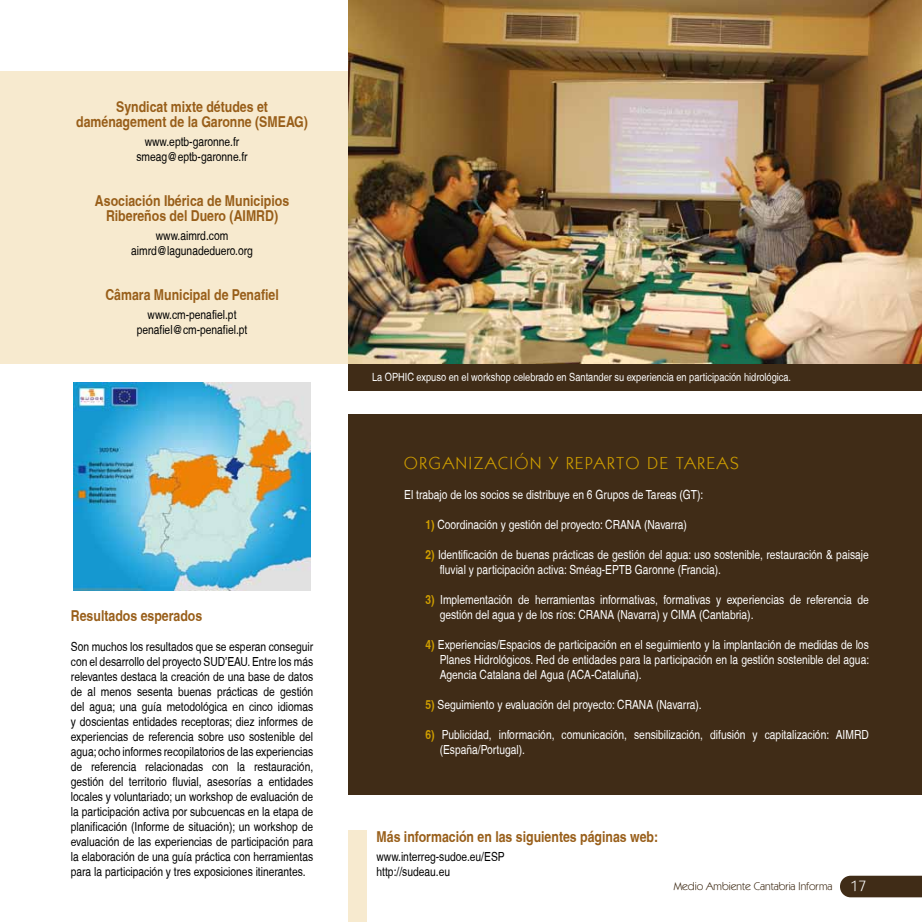
<style>
.page{position:relative;width:922px;height:922px;background:#fff}
.page>*{position:absolute;margin:0;border:0;box-sizing:border-box;transform-origin:0 0}
.t1{font:17.5px "Kabel IT Cby BT";letter-spacing:.1em;color:#cf9e00}
.t2{font:700 condensed 15px/15px "Helvetica";color:#985e19;text-align:center}
.t3{font:condensed 12.5px/15px "Helvetica";color:#000;text-align:center}
.t4{font:condensed 12.5px/15px "Helvetica";color:#fff}
.t5{font:condensed 11.25px "Helvetica";color:#fff}
.t6{font:11.25px "Kabel IT Cby BT";color:#402c17}
.s1{font-weight:700;color:#cf9e00}
.s2{font-size:15px;color:#fff}
</style>
<div class="page">
<div style="left:348px;top:414px;width:573px;height:380px;background:#402c17"></div>
<div style="left:0;top:71px;width:363px;height:292px;background:#f7eacf"></div>
<div style="left:348px;top:363px;width:573px;height:27px;background:#402c17"></div>
<img style="left:348px;top:0;width:573px;height:363px">
<img style="left:73px;top:383px;width:238px;height:207px">
<div style="left:348px;top:830px;width:18px;height:91px;background:#f7eacf"></div>
<svg style="left:840px;top:875px;width:81px;height:22px;background:#4b3824"></svg>
<p class="t2" style="left:76px;top:99px;width:233px">Syndicat mixte détudes et daménagement de la Garonne (SMEAG)</p>
<p class="t3" style="left:136px;top:134px;width:113px">www.eptb-garonne.fr smeag@eptb-garonne.fr</p>
<p class="t2" style="left:95px;top:193px;width:196px">Asociación Ibérica de Municipios<br>Ribereños del Duero (AIMRD)</p>
<p class="t3" style="left:131px;top:228px;width:123px">www.aimrd.com aimrd@lagunadeduero.org</p>
<p class="t2" style="left:105px;top:287px;width:175px">Câmara Municipal de Penafiel</p>
<p class="t3" style="left:137px;top:306px;width:112px">www.cm-penafiel.pt penafiel@cm-penafiel.pt</p>
<p class="t2" style="left:71px;top:607px;width:133px">Resultados esperados</p>
<p class="t3" style="left:71px;top:638px;width:244px;text-align:justify">Son muchos los resultados que se esperan conseguir con el desarrollo del proyecto SUD’EAU. Entre los más relevantes destaca la creación de una base de datos de al menos sesenta buenas prácticas de gestión del agua; una guía metodológica en cinco idiomas y doscientas entidades receptoras; diez informes de experiencias de referencia sobre uso sostenible del agua; ocho informes recopilatorios de las experiencias de referencia relacionadas con la restauración, gestión del territorio fluvial, asesorías a entidades locales y voluntariado; un workshop de evaluación de la participación activa por subcuencas en la etapa de planificación (Informe de situación); un workshop de evaluación de las experiencias de participación para la elaboración de una guía práctica con herramientas para la participación y tres exposiciones itinerantes.</p>
<p class="t5" style="left:372px;top:370px;width:420px">La OPHIC expuso en el workshop celebrado en Santander su experiencia en participación hidrológica.</p>
<h1 class="t1" style="left:404px;top:451px;width:124px">ORGANIZACIÓN</h1>
<h1 class="t1" style="left:549px;top:451px;width:191px">Y REPARTO DE TAREAS</h1>
<p class="t4" style="left:404px;top:486px;width:300px">El trabajo de los socios se distribuye en 6 Grupos de Tareas (GT):</p>
<p class="t4" style="left:425px;top:516px;width:263px"><span class="s1">1)</span> Coordinación y gestión del proyecto: CRANA (Navarra)</p>
<p class="t4" style="left:439px;top:546px;width:430px;text-indent:-14px"><span class="s1">2)</span> Identificación de buenas prácticas de gestión del agua: uso sostenible, restauración &amp; paisaje fluvial y participación activa: Sméag-EPTB Garonne (Francia).</p>
<p class="t4" style="left:439px;top:591px;width:430px;text-indent:-14px"><span class="s1">3)</span> Implementación de herramientas informativas, formativas y experiencias de referencia de gestión del agua y de los ríos: CRANA (Navarra) y CIMA (Cantabria).</p>
<p class="t4" style="left:439px;top:636px;width:431px;text-align:justify;text-indent:-14px"><span class="s1">4)</span> Experiencias/Espacios de participación en el seguimiento y la implantación de medidas de los Planes Hidrológicos. Red de entidades para la participación en la gestión sostenible del agua:<br>Agencia Catalana del Agua (ACA-Cataluña).</p>
<p class="t4" style="left:425px;top:696px;width:277px"><span class="s1">5)</span> Seguimiento y evaluación del proyecto: CRANA (Navarra).</p>
<p class="t4" style="left:439px;top:726px;width:430px;text-indent:-14px"><span class="s1">6)</span> Publicidad, información, comunicación, sensibilización, difusión y capitalización: AIMRD (España/Portugal).</p>
<p class="t2" style="left:376px;top:828px;width:283px">Más información en las siguientes páginas web:</p>
<p class="t3" style="left:376px;top:848px;width:130px;text-align:left">www.interreg-sudoe.eu/ESP http://sudeau.eu</p>
<p class="t6" style="left:673px;top:878px;width:194px">Medio Ambiente Cantabria Informa <span class="s2">17</span></p>
</div>
